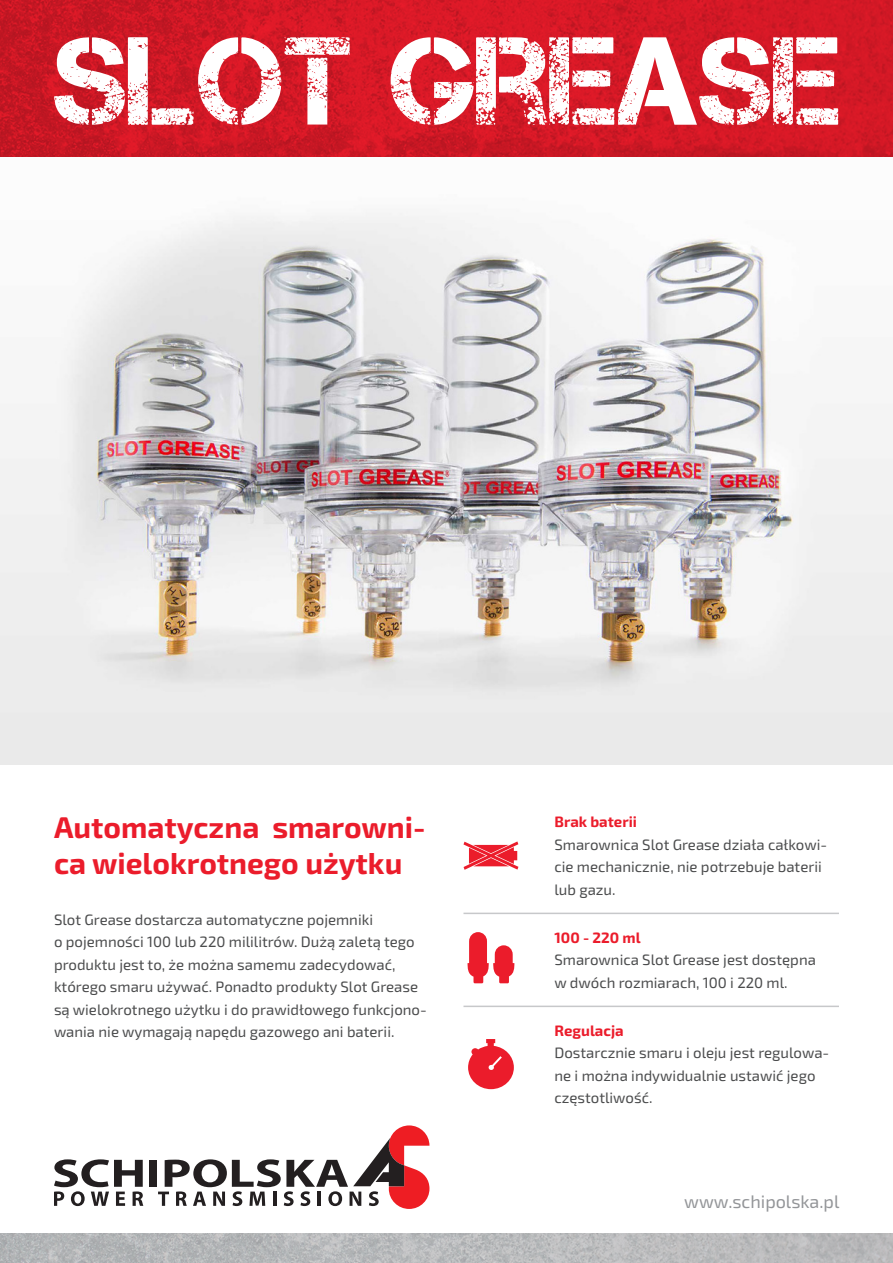
<style>
.page{position:relative;width:893px;height:1263px;background:#fff}
.page>*{position:absolute;margin:0;border:0;box-sizing:border-box;transform-origin:0 0}
.t1{font:124.8px "Captureit";color:#fff}
.t2{font:700 30px/36px "Exo 2.0";color:#eb1c2b}
.t3{font:18px "Exo 2.0";color:#939598}
.t4{font:15px/22.5px "Exo 2.0";color:#4b4c4d}
.t5{font:700 15px "Exo 2.0";color:#eb1c2b}
</style>
<div class="page">
<img style="left:0;top:212px;width:893px;height:553px">
<svg style="left:0;top:0;width:893px;height:157px;background:#d11825"></svg>
<div style="left:150px;top:1160px;width:7px;height:27px;background:#231f20"></div>
<svg style="left:54px;top:1159px;width:89px;height:47px"></svg>
<svg style="left:158px;top:1125px;width:271px;height:84px"></svg>
<svg style="left:0;top:1233px;width:893px;height:30px;background:#b8b9bb"></svg>
<svg style="left:463px;top:841px;width:55px;height:29px"></svg>
<svg style="left:468px;top:932px;width:46px;height:51px"></svg>
<svg style="left:468px;top:1039px;width:46px;height:50px"></svg>
<hr style="left:463px;top:913px;width:376px;height:1px;background:#c7c8ca">
<hr style="left:463px;top:1005px;width:376px;height:2px;background:#c7c8ca">
<p class="t1" style="left:54px;top:11px;width:789px">SLOT GREASE</p>
<p class="t2" style="left:54px;top:810px;width:373px">Automatyczna smarowni&shy;ca wielokrotnego użytku</p>
<p class="t5" style="left:554px;top:813px;width:84px">Brak baterii</p>
<p class="t4" style="left:554px;top:833px;width:274px">Smarownica Slot Grease działa całkowi&shy;cie mechanicznie, nie potrzebuje baterii lub gazu.</p>
<p class="t4" style="left:54px;top:908px;width:321px">Slot Grease dostarcza automatyczne pojemniki</p>
<p class="t4" style="left:54px;top:931px;width:374px">o pojemności 100 lub 220 mililitrów. Dużą zaletą tego produktu jest to, że można samemu zadecydować, którego smaru używać. Ponadto produkty Slot Grease są wielokrotnego użytku i do prawidłowego funkcjono&shy;wania nie wymagają napędu gazowego ani baterii.</p>
<p class="t5" style="left:554px;top:928px;width:88px">100 - 220 ml</p>
<p class="t4" style="left:554px;top:949px;width:263px">Smarownica Slot Grease jest dostępna</p>
<p class="t4" style="left:554px;top:971px;width:235px">w dwóch rozmiarach, 100 i 220 ml.</p>
<p class="t5" style="left:554px;top:1021px;width:71px">Regulacja</p>
<p class="t4" style="left:554px;top:1042px;width:276px">Dostarcznie smaru i oleju jest regulowa&shy;ne i można indywidualnie ustawić jego częstotliwość.</p>
<p class="t3" style="left:684px;top:1191px;width:157px">www.schipolska.pl</p>
</div>
